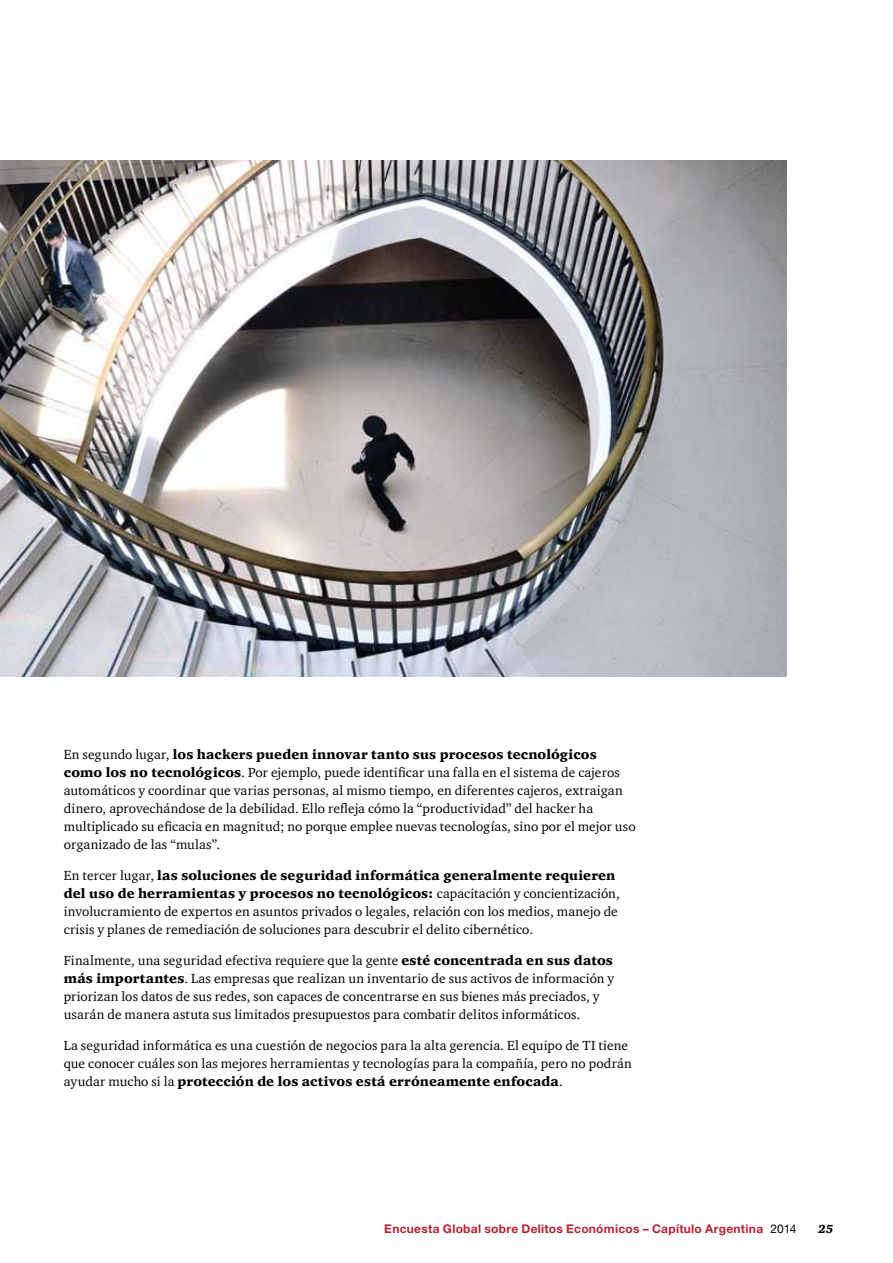
<style>
.page{position:relative;width:893px;height:1263px;background:#fff}
.page>*{position:absolute;margin:0;border:0;box-sizing:border-box;transform-origin:0 0}
.t1{font:13.5px/18px "ITC Charter Com";letter-spacing:.01em;color:#000}
.t2{font:700 12px "Helvetica Neue LT Std";letter-spacing:.02em;color:#b82234}
.t3{font:italic 900 12px "ITC Charter Com";color:#000}
.s1{font-weight:900}
.s2{font-weight:400;color:#000}
</style>
<div class="page">
<img style="left:0;top:160px;width:786px;height:516px">
<p class="t1" style="left:64px;top:745px;width:573px">En segundo lugar, <span class="s1">los hackers pueden innovar tanto sus procesos tecnológicos como los no tecnológicos</span>. Por ejemplo, puede identificar una falla en el sistema de cajeros automáticos y coordinar que varias personas, al mismo tiempo, en diferentes cajeros, extraigan dinero, aprovechándose de la debilidad. Ello refleja cómo la “productividad” del hacker ha multiplicado su eficacia en magnitud; no porque emplee nuevas tecnologías, sino por el mejor uso organizado de las “mulas”.</p>
<p class="t1" style="left:64px;top:866px;width:557px">En tercer lugar, <span class="s1">las soluciones de seguridad informática generalmente requieren del uso de herramientas y procesos no tecnológicos:</span> capacitación y concientización, involucramiento de expertos en asuntos privados o legales, relación con los medios, manejo de crisis y planes de remediación de soluciones para descubrir el delito cibernético.</p>
<p class="t1" style="left:64px;top:951px;width:552px">Finalmente, una seguridad efectiva requiere que la gente <span class="s1">esté concentrada en sus datos más importantes</span>. Las empresas que realizan un inventario de sus activos de información y priorizan los datos de sus redes, son capaces de concentrarse en sus bienes más preciados, y usarán de manera astuta sus limitados presupuestos para combatir delitos informáticos.</p>
<p class="t1" style="left:64px;top:1036px;width:570px">La seguridad informática es una cuestión de negocios para la alta gerencia. El equipo de TI tiene que conocer cuáles son las mejores herramientas y tecnologías para la compañía, pero no podrán ayudar mucho si la <span class="s1">protección de los activos está erróneamente enfocada</span>.</p>
<p class="t2" style="left:384px;top:1221px;width:414px">Encuesta Global sobre Delitos Económicos – Capítulo Argentina <span class="s2">2014</span></p>
<p class="t3" style="left:818px;top:1222px;width:17px">25</p>
</div>
